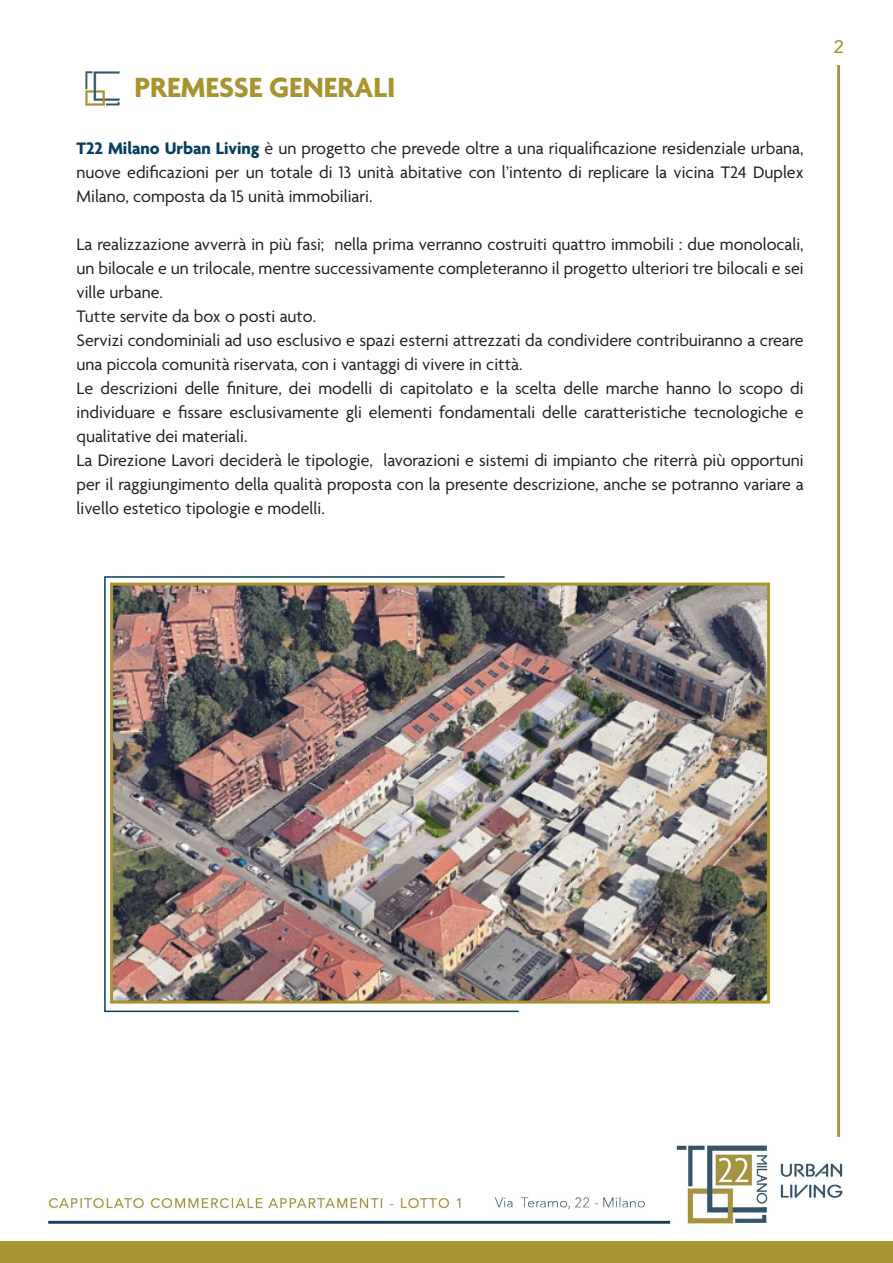
<style>
.page{position:relative;width:893px;height:1263px;background:#fff}
.page>*{position:absolute;margin:0;border:0;box-sizing:border-box;transform-origin:0 0}
.Stile_di_paragrafo_2{font:700 30px "Agenda";color:#a89331}
.TESTI{font:18px/24px "Agenda";color:#231f20;text-align:justify}
.t1{font:500 18px "Avenir";color:#a89331}
.s1{font-weight:700;color:#043e60}
</style>
<div class="page">
<img style="left:0;top:65px;width:893px;height:1177px">
<img style="left:77px;top:65px;width:51px;height:47px">
<svg style="left:103px;top:575px;width:417px;height:438px"></svg>
<div style="left:0;top:1242px;width:893px;height:21px;background:#a89331"></div>
<img style="left:114px;top:587px;width:652px;height:412px">
<div style="left:110px;top:583px;width:660px;height:420px;border:3px solid #a89331"></div>
<p class="Stile_di_paragrafo_2" style="left:134px;top:71px;width:262px">PREMESSE GENERALI</p>
<p class="TESTI" style="left:77px;top:137px;width:729px"><span class="s1">T22 Milano Urban Living</span> è un progetto che prevede oltre a una riqualificazione residenziale urbana, nuove edificazioni per un totale di 13 unità abitative con l’intento di replicare la vicina T24 Duplex Milano, composta da 15 unità immobiliari.</p>
<p class="TESTI" style="left:77px;top:233px;width:729px">La realizzazione avverrà in più fasi; nella prima verranno costruiti quattro immobili : due monolocali, un bilocale e un trilocale, mentre successivamente completeranno il progetto ulteriori tre bilocali e sei ville urbane.</p>
<p class="TESTI" style="left:77px;top:305px;width:241px">Tutte servite da box o posti auto.</p>
<p class="TESTI" style="left:77px;top:329px;width:728px">Servizi condominiali ad uso esclusivo e spazi esterni attrezzati da condividere contribuiranno a creare una piccola comunità riservata, con i vantaggi di vivere in città.</p>
<p class="TESTI" style="left:77px;top:377px;width:729px">Le descrizioni delle finiture, dei modelli di capitolato e la scelta delle marche hanno lo scopo di individuare e fissare esclusivamente gli elementi fondamentali delle caratteristiche tecnologiche e qualitative dei materiali.</p>
<p class="TESTI" style="left:77px;top:449px;width:729px">La Direzione Lavori deciderà le tipologie, lavorazioni e sistemi di impianto che riterrà più opportuni per il raggiungimento della qualità proposta con la presente descrizione, anche se potranno variare a livello estetico tipologie e modelli.</p>
<p class="t1" style="left:834px;top:31px;width:12px">2</p>
</div>
